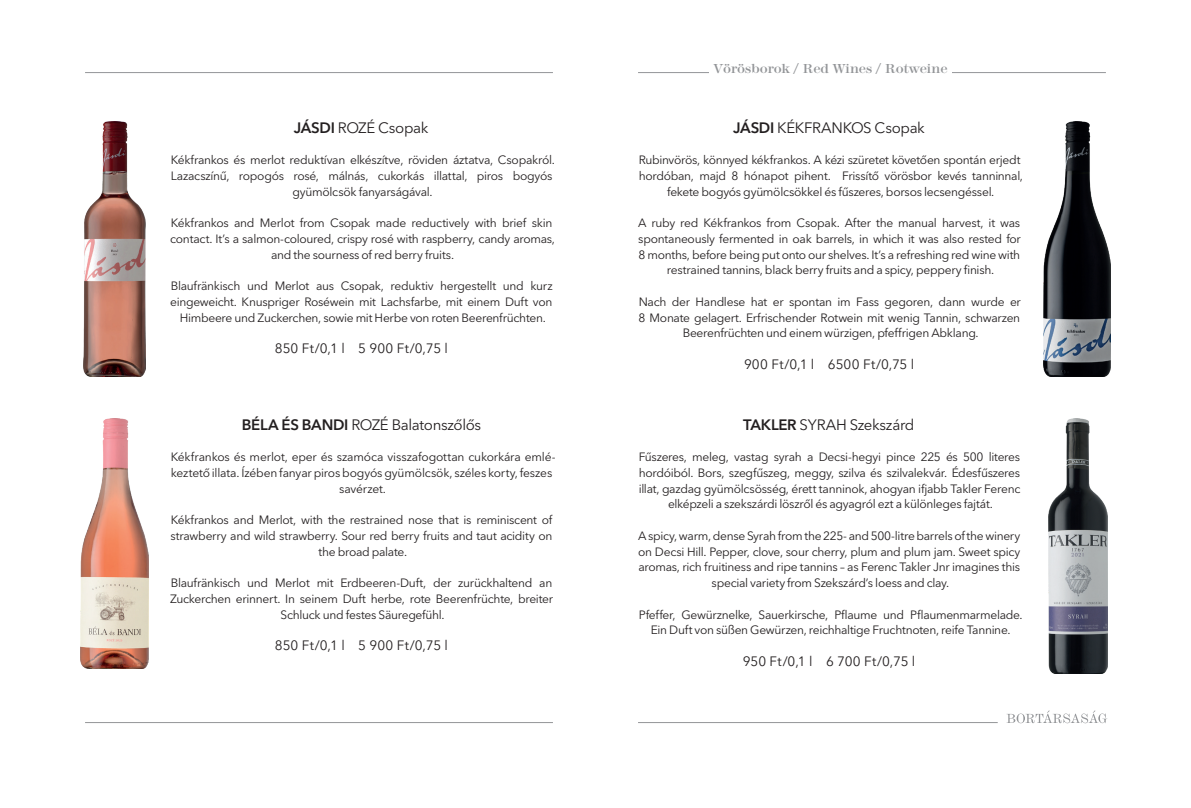
<style>
.page{position:relative;width:1191px;height:808px;background:#fff}
.page>*{position:absolute;margin:0;border:0;box-sizing:border-box;transform-origin:0 0}
.t1{font:15px "Avenir Next LT Pro";letter-spacing:-.025em;color:#231f20}
.t2{font:13.5px "Avenir Next LT Pro";letter-spacing:.01em;color:#231f20}
.t3{font:500 13.5px "ITC Modern Two Sxtn Hun";letter-spacing:-.02em;color:#939598}
.t4{font:12px/15.8px "Avenir Next LT Pro";letter-spacing:-.025em;color:#231f20;text-align:center}
.s1{font-weight:600}
</style>
<div class="page">
<hr style="left:85px;top:722px;width:468px;height:1px;background:#939598">
<hr style="left:85px;top:72px;width:468px;height:1px;background:#939598">
<hr style="left:638px;top:722px;width:359px;height:1px;background:#939598">
<svg style="left:1006px;top:710px;width:101px;height:13px"></svg>
<img style="left:83px;top:121px;width:62px;height:255px">
<img style="left:1043px;top:121px;width:67px;height:255px">
<img style="left:80px;top:418px;width:68px;height:251px">
<img style="left:1048px;top:418px;width:59px;height:255px">
<hr style="left:638px;top:72px;width:468px;height:1px;background:#939598">
<div style="left:709px;top:64px;width:242px;height:17px;background:#fff"></div>
<p class="t1" style="left:294px;top:118px;width:136px"><span class="s1">JÁSDI</span> ROZÉ Csopak</p>
<p class="t4" style="left:171px;top:152px;width:385px">Kékfrankos és merlot reduktívan elkészítve, röviden áztatva, Csopakról.<br>Lazacszínű, ropogós rosé, málnás, cukorkás illattal, piros bogyós gyümölcsök fanyarságával.</p>
<p class="t4" style="left:170px;top:215px;width:386px">Kékfrankos and Merlot from Csopak made reductively with brief skin contact. It’s a salmon-coloured, crispy rosé with raspberry, candy aromas, and the sourness of red berry fruits.</p>
<p class="t4" style="left:170px;top:278px;width:384px">Blaufränkisch und Merlot aus Csopak, reduktiv hergestellt und kurz eingeweicht. Knuspriger Roséwein mit Lachsfarbe, mit einem Duft von<br>Himbeere und Zuckerchen, sowie mit Herbe von roten Beerenfrüchten.</p>
<p class="t2" style="left:275px;top:340px;width:175px">850 Ft/0,1 l 5 900 Ft/0,75 l</p>
<p class="t1" style="left:242px;top:415px;width:241px"><span class="s1">BÉLA ÉS BANDI</span> ROZÉ Balatonszőlős</p>
<p class="t4" style="left:171px;top:449px;width:386px">Kékfrankos és merlot, eper és szamóca visszafogottan cukorkára emlé&shy;keztető illata. Ízében fanyar piros bogyós gyümölcsök, széles korty, feszes savérzet.</p>
<p class="t4" style="left:170px;top:512px;width:383px">Kékfrankos and Merlot, with the restrained nose that is reminiscent of strawberry and wild strawberry. Sour red berry fruits and taut acidity on the broad palate.</p>
<p class="t4" style="left:170px;top:575px;width:384px">Blaufränkisch und Merlot mit Erdbeeren-Duft, der zurückhaltend an<br>Zuckerchen erinnert. In seinem Duft herbe, rote Beerenfrüchte, breiter<br>Schluck und festes Säuregefühl.</p>
<p class="t2" style="left:275px;top:637px;width:175px">850 Ft/0,1 l 5 900 Ft/0,75 l</p>
<p class="t3" style="left:713px;top:61px;width:235px">Vörösborok / Red Wines / Rotweine</p>
<p class="t1" style="left:733px;top:118px;width:193px"><span class="s1">JÁSDI</span> KÉKFRANKOS Csopak</p>
<p class="t4" style="left:638px;top:152px;width:386px">Rubinvörös, könnyed kékfrankos. A kézi szüretet követően spontán erjedt hordóban, majd 8 hónapot pihent. Frissítő vörösbor kevés tanninnal, fekete bogyós gyümölcsökkel és fűszeres, borsos lecsengéssel.</p>
<p class="t4" style="left:638px;top:215px;width:384px">A ruby red Kékfrankos from Csopak. After the manual harvest, it was spontaneously fermented in oak barrels, in which it was also rested for 8 months, before being put onto our shelves. It’s a refreshing red wine with restrained tannins, black berry fruits and a spicy, peppery finish.</p>
<p class="t4" style="left:638px;top:294px;width:384px">Nach der Handlese hat er spontan im Fass gegoren, dann wurde er<br>8 Monate gelagert. Erfrischender Rotwein mit wenig Tannin, schwarzen<br>Beerenfrüchten und einem würzigen, pfeffrigen Abklang.</p>
<p class="t2" style="left:744px;top:356px;width:172px">900 Ft/0,1 l 6500 Ft/0,75 l</p>
<p class="t1" style="left:743px;top:415px;width:173px"><span class="s1">TAKLER</span> SYRAH Szekszárd</p>
<p class="t4" style="left:638px;top:449px;width:383px">Fűszeres, meleg, vastag syrah a Decsi-hegyi pince 225 és 500 literes hordóiból. Bors, szegfűszeg, meggy, szilva és szilvalekvár. Édesfűszeres illat, gazdag gyümölcsösség, érett tanninok, ahogyan ifjabb Takler Ferenc elképzeli a szekszárdi löszről és agyagról ezt a különleges fajtát.</p>
<p class="t4" style="left:638px;top:528px;width:384px">A spicy, warm, dense Syrah from the 225- and 500-litre barrels of the winery on Decsi Hill. Pepper, clove, sour cherry, plum and plum jam. Sweet spicy aromas, rich fruitiness and ripe tannins – as Ferenc Takler Jnr imagines this special variety from Szekszárd’s loess and clay.</p>
<p class="t4" style="left:638px;top:606px;width:385px">Pfeffer, Gewürznelke, Sauerkirsche, Pflaume und Pflaumenmarmelade.<br>Ein Duft von süßen Gewürzen, reichhaltige Fruchtnoten, reife Tannine.</p>
<p class="t2" style="left:743px;top:653px;width:174px">950 Ft/0,1 l 6 700 Ft/0,75 l</p>
</div>
